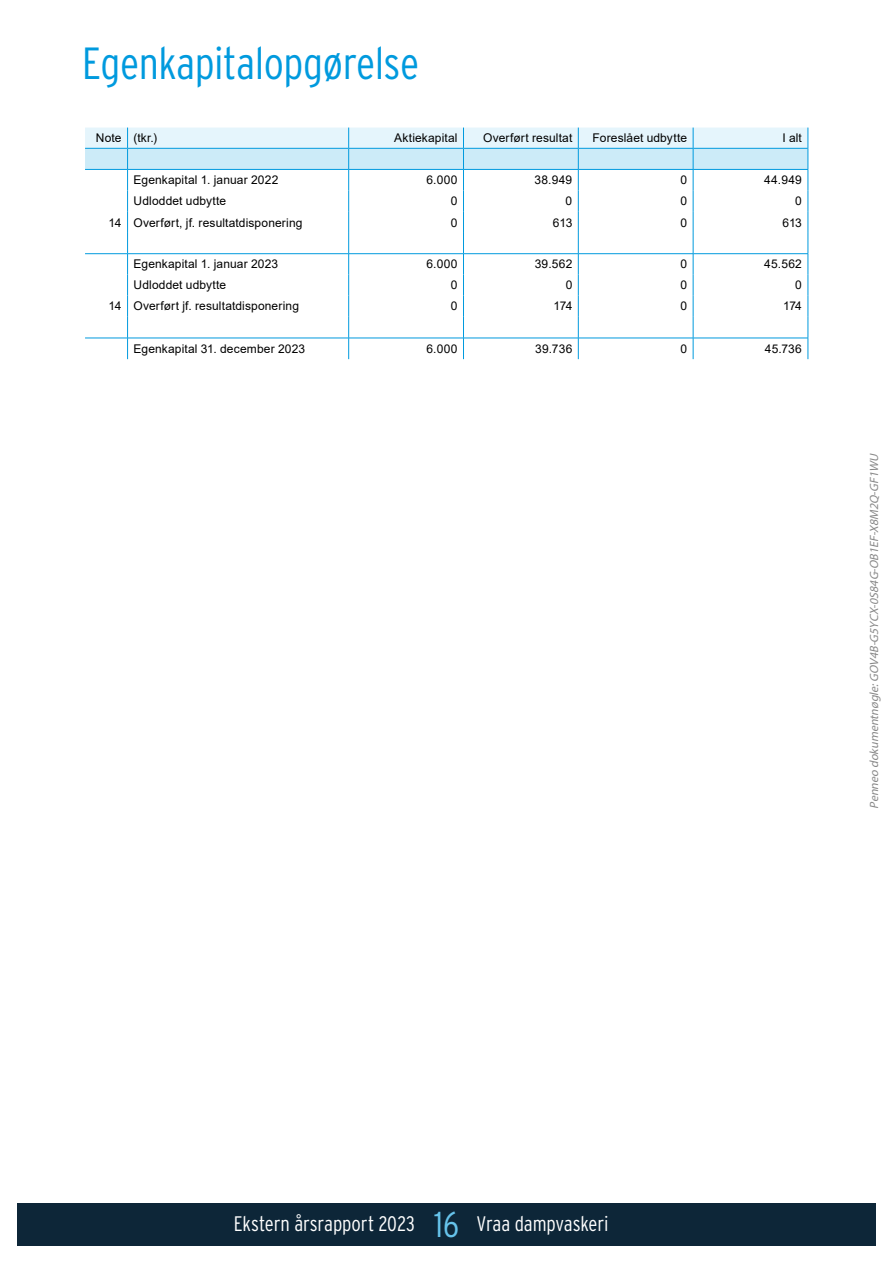
<style>
.page{position:relative;width:893px;height:1263px;background:#fff}
.page>*{position:absolute;margin:0;border:0;box-sizing:border-box;transform-origin:0 0}
.t1{font:300 45px "Interstate Condensed";letter-spacing:-.01em;color:#009ade}
.t2{font:300 36px "Interstate Condensed";color:#66c3eb}
.t3{font:300 21px "Interstate Condensed";letter-spacing:-.005em;color:#fff}
.t4{font:12px "Arial";letter-spacing:.01em;color:#000}
.t5{font:italic 12px "Myriad Pro";color:#888}
</style>
<div class="page">
<svg style="left:85px;top:128px;width:724px;height:231px"></svg>
<hr style="left:693px;top:148px;width:115px;height:1px;background:#009ade">
<div style="left:17px;top:1203px;width:859px;height:43px;background:#0d2638"></div>
<h1 class="t1" style="left:82px;top:42px;width:339px">Egenkapitalopgørelse</h1>
<p class="t4" style="left:96px;top:133px;width:63px">Note (tkr.)</p>
<p class="t4" style="left:394px;top:133px;width:65px">Aktiekapital</p>
<p class="t4" style="left:483px;top:133px;width:91px">Overført resultat</p>
<p class="t4" style="left:593px;top:130px;width:96px">Foreslået udbytte</p>
<p class="t4" style="left:782px;top:133px;width:21px">I alt</p>
<p class="t4" style="left:134px;top:175px;width:146px">Egenkapital 1. januar 2022</p>
<p class="t4" style="left:426px;top:175px;width:33px">6.000</p>
<p class="t4" style="left:534px;top:175px;width:39px">38.949</p>
<p class="t4" style="left:680px;top:175px;width:8px">0</p>
<p class="t4" style="left:764px;top:175px;width:39px">44.949</p>
<p class="t4" style="left:134px;top:196px;width:94px">Udloddet udbytte</p>
<p class="t4" style="left:451px;top:196px;width:8px">0</p>
<p class="t4" style="left:566px;top:196px;width:8px">0</p>
<p class="t4" style="left:680px;top:196px;width:8px">0</p>
<p class="t4" style="left:795px;top:196px;width:8px">0</p>
<p class="t4" style="left:109px;top:218px;width:195px">14 Overført, jf. resultatdisponering</p>
<p class="t4" style="left:451px;top:218px;width:8px">0</p>
<p class="t4" style="left:553px;top:218px;width:21px">613</p>
<p class="t4" style="left:680px;top:218px;width:8px">0</p>
<p class="t4" style="left:782px;top:218px;width:21px">613</p>
<p class="t4" style="left:134px;top:260px;width:146px">Egenkapital 1. januar 2023</p>
<p class="t4" style="left:426px;top:260px;width:33px">6.000</p>
<p class="t4" style="left:535px;top:260px;width:39px">39.562</p>
<p class="t4" style="left:680px;top:260px;width:8px">0</p>
<p class="t4" style="left:764px;top:260px;width:39px">45.562</p>
<p class="t4" style="left:134px;top:280px;width:94px">Udloddet udbytte</p>
<p class="t4" style="left:451px;top:280px;width:8px">0</p>
<p class="t4" style="left:566px;top:280px;width:8px">0</p>
<p class="t4" style="left:680px;top:280px;width:8px">0</p>
<p class="t4" style="left:795px;top:280px;width:8px">0</p>
<p class="t4" style="left:109px;top:301px;width:192px">14 Overført jf. resultatdisponering</p>
<p class="t4" style="left:451px;top:301px;width:8px">0</p>
<p class="t4" style="left:554px;top:301px;width:20px">174</p>
<p class="t4" style="left:680px;top:301px;width:8px">0</p>
<p class="t4" style="left:783px;top:301px;width:20px">174</p>
<p class="t4" style="left:134px;top:344px;width:173px">Egenkapital 31. december 2023</p>
<p class="t4" style="left:426px;top:344px;width:33px">6.000</p>
<p class="t4" style="left:535px;top:344px;width:39px">39.736</p>
<p class="t4" style="left:680px;top:344px;width:8px">0</p>
<p class="t4" style="left:765px;top:344px;width:39px">45.736</p>
<p class="t5" style="left:869px;top:809px;width:359px;rotate:-90deg">Penneo dokumentnøgle:GOV4B-G5YCX-0S84G-OB1EF-X8M2Q-GF1WU</p>
<h2 class="t2" style="left:434px;top:1208px;width:26px">16</h2>
<h3 class="t3" style="left:234px;top:1214px;width:182px">Ekstern årsrapport 2023</h3>
<h3 class="t3" style="left:477px;top:1214px;width:133px">Vraa dampvaskeri</h3>
</div>
